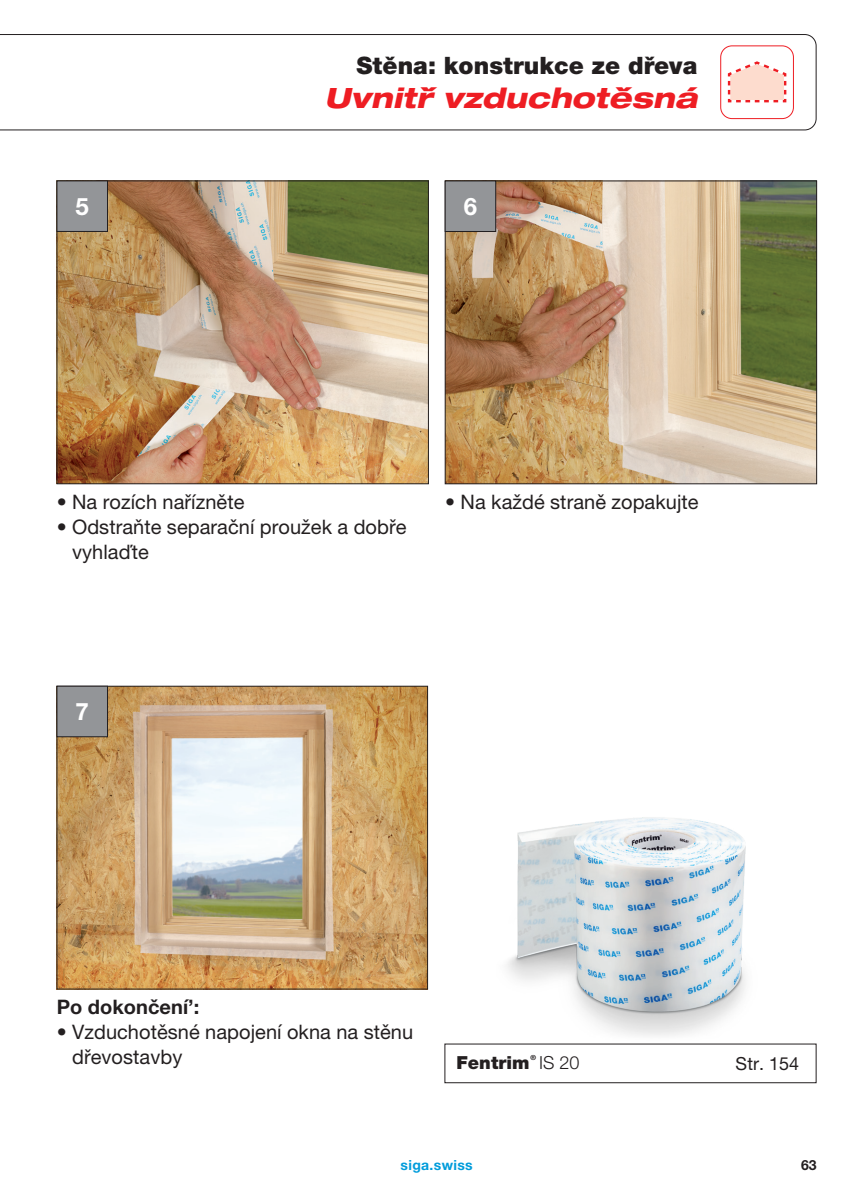
<style>
.page{position:relative;width:862px;height:1191px;background:#fff}
.page>*{position:absolute;margin:0;border:0;box-sizing:border-box;transform-origin:0 0}
.t1{font:italic 800 expanded 28px "Helvetica Neue LT Pro";letter-spacing:.005em;color:#ee1d23}
.t2{font:900 24px "Helvetica Neue LT Pro";letter-spacing:.005em;color:#231f20}
.t3{font:700 24px "Helvetica Neue LT Pro";color:#fff}
.t4{font:20px/25.2px "Helvetica Neue LT Pro";letter-spacing:.005em;color:#231f20}
.t5{font:700 20px "Helvetica Neue LT Pro";letter-spacing:.005em;color:#231f20}
.t6{font:900 18px "Helvetica Neue LT Pro";letter-spacing:.005em;color:#231f20}
.t7{font:18px "Helvetica Neue LT Pro";letter-spacing:.005em;color:#231f20}
.t8{font:300 18px "Helvetica Neue LT Pro";color:#231f20}
.t9{font:700 14px "Helvetica Neue LT Pro";letter-spacing:.025em;color:#009cdb}
.t10{font:700 14px "Helvetica Neue LT Pro";color:#231f20}
.t11{font:700 7px "Helvetica Neue LT Pro";color:#231f20}
</style>
<div class="page">
<svg style="left:0;top:34px;width:816px;height:96px"></svg>
<svg style="left:726px;top:60px;width:61px;height:44px"></svg>
<div style="left:720px;top:45px;width:74px;height:74px;border:1px solid #ee1d23;border-radius:11px"></div>
<img style="left:59px;top:183px;width:368px;height:299px">
<div style="left:57px;top:181px;width:372px;height:303px;border:1px solid #231f20"></div>
<div style="left:57px;top:181px;width:50px;height:50px;background:#939598"></div>
<div style="left:57px;top:181px;width:51px;height:51px;border:1px solid #231f20"></div>
<img style="left:447px;top:183px;width:368px;height:299px">
<div style="left:445px;top:181px;width:372px;height:303px;border:1px solid #231f20"></div>
<div style="left:445px;top:181px;width:51px;height:50px;background:#939598"></div>
<div style="left:445px;top:181px;width:51px;height:51px;border:1px solid #231f20"></div>
<img style="left:59px;top:688px;width:367px;height:299px">
<div style="left:57px;top:686px;width:371px;height:303px;border:1px solid #231f20"></div>
<div style="left:57px;top:686px;width:50px;height:50px;background:#939598"></div>
<div style="left:57px;top:686px;width:51px;height:51px;border:1px solid #231f20"></div>
<div style="left:445px;top:1043px;width:371px;height:40px;border:1px solid #231f20"></div>
<img style="left:496px;top:817px;width:274px;height:227px">
<p class="t2" style="left:356px;top:51px;width:342px">Stěna: konstrukce ze dřeva</p>
<h1 class="t1" style="left:324px;top:80px;width:375px">Uvnitř vzduchotěsná</h1>
<p class="t3" style="left:76px;top:191px;width:15px">5</p>
<p class="t3" style="left:464px;top:191px;width:15px">6</p>
<p class="t4" style="left:57px;top:489px;width:189px">• Na rozích nařízněte</p>
<p class="t4" style="left:72px;top:514px;width:336px;text-indent:-15px">• Odstraňte separační proužek a dobře vyhlaďte</p>
<p class="t4" style="left:445px;top:489px;width:255px">• Na každé straně zopakujte</p>
<p class="t3" style="left:76px;top:696px;width:15px">7</p>
<p class="t5" style="left:57px;top:994px;width:144px">Po dokončení’:</p>
<p class="t4" style="left:72px;top:1019px;width:343px;text-indent:-15px">• Vzduchotěsné napojení okna na stěnu dřevostavby</p>
<p class="t6" style="left:456px;top:1051px;width:74px">Fentrim</p>
<p class="t11" style="left:530px;top:1053px;width:7px">®</p>
<p class="t8" style="left:539px;top:1051px;width:42px">IS 20</p>
<p class="t9" style="left:401px;top:1156px;width:74px">siga.swiss</p>
<p class="t7" style="left:735px;top:1052px;width:65px">Str. 154</p>
<p class="t10" style="left:801px;top:1156px;width:17px">63</p>
</div>
